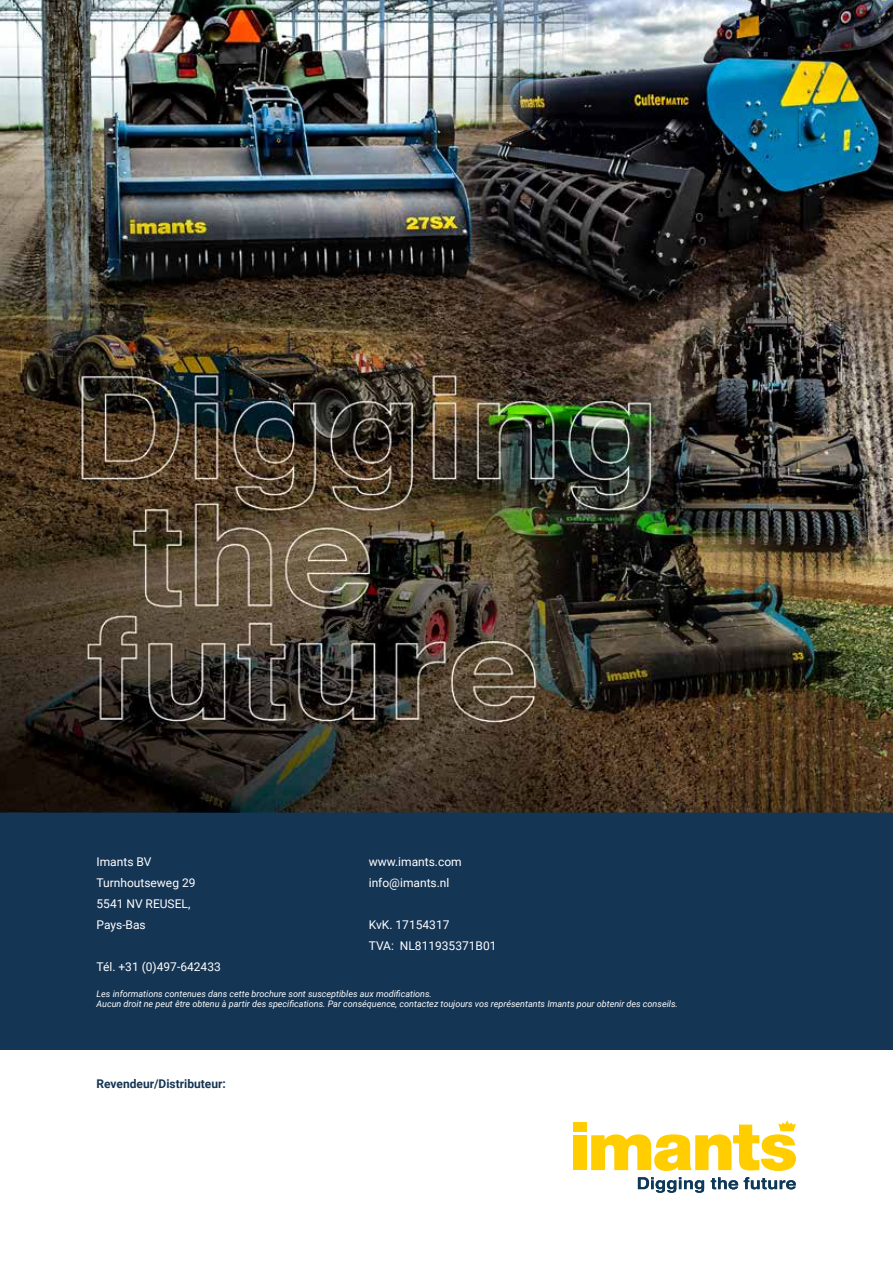
<style>
.page{position:relative;width:893px;height:1263px;background:#fff}
.page>*{position:absolute;margin:0;border:0;box-sizing:border-box;transform-origin:0 0}
.t1{font:12px/21px "Roboto";color:#fff}
.t2{font:700 12px "Roboto";color:#153554}
.t3{font:italic 9px/10.8px "Roboto";color:#fff}
</style>
<div class="page">
<img style="left:0;top:0;width:893px;height:814px">
<div style="left:573px;top:1135px;width:13px;height:35px;background:#ffcd00"></div>
<div style="left:573px;top:1122px;width:13px;height:9px;background:#ffcd00"></div>
<svg style="left:591px;top:1120px;width:205px;height:51px"></svg>
<svg style="left:638px;top:1177px;width:66px;height:16px"></svg>
<svg style="left:711px;top:1177px;width:27px;height:12px"></svg>
<svg style="left:744px;top:1177px;width:52px;height:12px"></svg>
<div style="left:0;top:814px;width:893px;height:236px;background:#153554"></div>
<h1 class="t1" style="left:369px;top:850px;width:94px">www.imants.com info@imants.nl</h1>
<h1 class="t1" style="left:369px;top:913px;width:129px">KvK. 17154317<br>TVA: NL811935371B01</h1>
<h1 class="t1" style="left:97px;top:850px;width:101px">Imants BV<br>Turnhoutseweg 29<br>5541 NV REUSEL,<br>Pays-Bas</h1>
<h1 class="t1" style="left:97px;top:955px;width:126px">Tél. +31 (0)497-642433</h1>
<p class="t3" style="left:97px;top:987px;width:583px">Les informations contenues dans cette brochure sont susceptibles aux modifications.<br>Aucun droit ne peut être obtenu à partir des specifications. Par conséquence, contactez toujours vos représentants Imants pour obtenir des conseils.</p>
<h1 class="t2" style="left:97px;top:1075px;width:131px">Revendeur/Distributeur:</h1>
</div>
